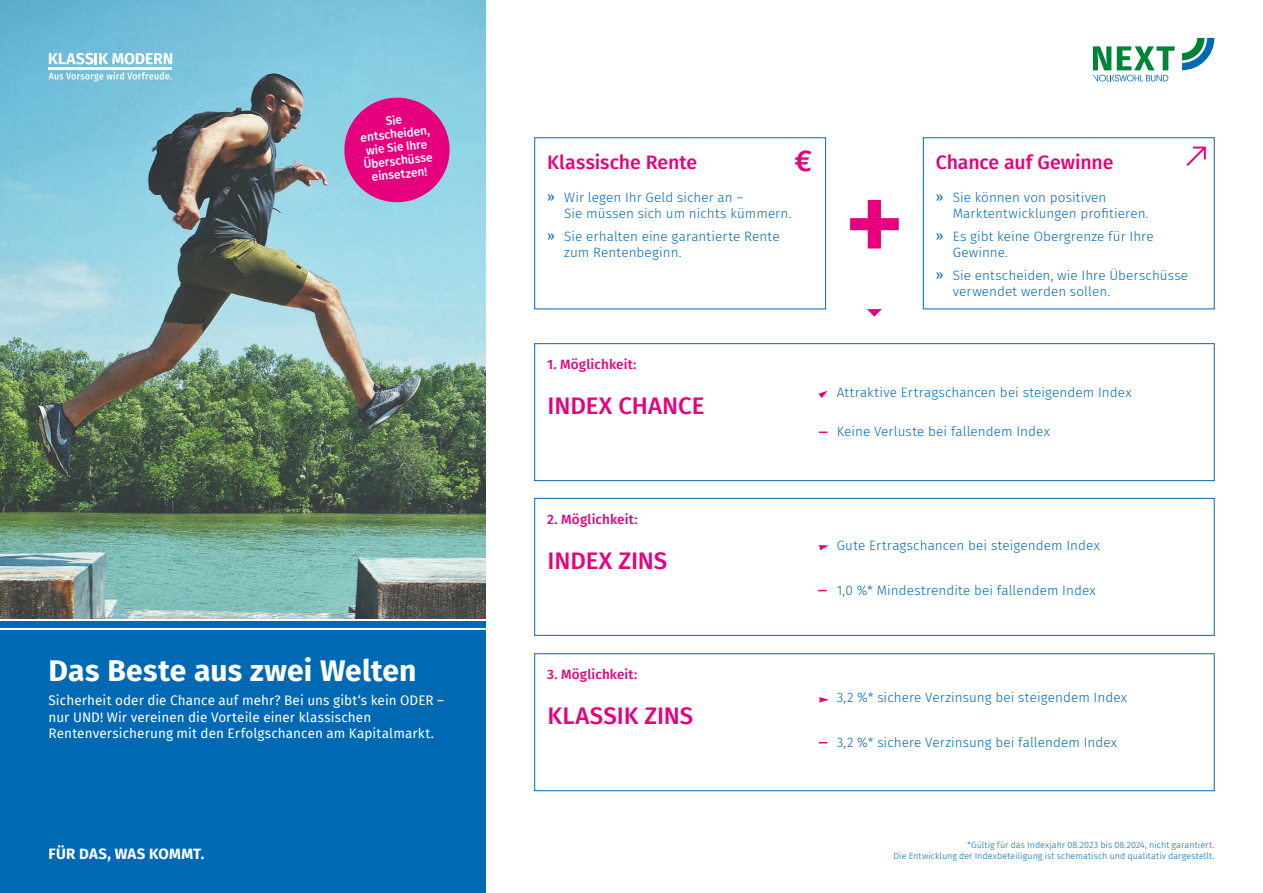
<style>
.page{position:relative;width:1263px;height:893px;background:#fff}
.page>*{position:absolute;margin:0;border:0;box-sizing:border-box;transform-origin:0 0}
.t1{font:500 119.55px "Fira Sans";color:#e6007d}
.t2{font:700 30px "Fira Sans";letter-spacing:.005em;color:#fff}
.t3{font:500 30px "Fira Sans";color:#e6007d}
.t4{font:500 24px "Fira Sans";letter-spacing:-.005em;color:#e6007d}
.t5{font:500 19.5px "Fira Sans";letter-spacing:-.005em;color:#e6007d}
.t6{font:700 15px "Fira Sans";letter-spacing:.015em;color:#fff}
.t7{font:300 13.5px/16.5px "Fira Sans";letter-spacing:.005em;color:#0069b4}
.t8{font:13.5px/16.5px "Fira Sans";letter-spacing:.005em;color:#fff}
.t9{font:500 13.5px "Fira Sans";letter-spacing:.01em;color:#e6007d}
.t10{font:500 12px/13.5px "Fira Sans";color:#fff;text-align:center}
.t11{font:300 9px/10.8px "Fira Sans";letter-spacing:.005em;color:#0069b4;text-align:right}
.s1{font-weight:400}
</style>
<div class="page">
<div style="left:534px;top:343px;width:680px;height:138px;border:1px solid #0069b4"></div>
<div style="left:534px;top:138px;width:292px;height:171px;border:1px solid #0069b4"></div>
<div style="left:0;top:621px;width:486px;height:7px;background:#0069b4"></div>
<img style="left:0;top:0;width:486px;height:618px">
<div style="left:0;top:630px;width:486px;height:263px;background:#0069b4"></div>
<svg style="left:49px;top:53px;width:123px;height:11px"></svg>
<svg style="left:49px;top:72px;width:123px;height:9px"></svg>
<hr style="left:49px;top:67px;width:61px;height:2px;background:#fff">
<hr style="left:110px;top:67px;width:62px;height:2px;background:#fff">
<div style="left:534px;top:498px;width:680px;height:137px;border:1px solid #0069b4"></div>
<div style="left:534px;top:653px;width:680px;height:138px;border:1px solid #0069b4"></div>
<svg style="left:1186px;top:147px;width:20px;height:19px"></svg>
<svg style="left:342px;top:95px;width:110px;height:110px;background:#cd3c9a"></svg>
<svg style="left:867px;top:309px;width:15px;height:8px"></svg>
<svg style="left:818px;top:391px;width:10px;height:7px"></svg>
<svg style="left:819px;top:545px;width:10px;height:5px"></svg>
<svg style="left:819px;top:697px;width:10px;height:5px"></svg>
<svg style="left:1182px;top:38px;width:32px;height:32px"></svg>
<svg style="left:1093px;top:46px;width:82px;height:35px"></svg>
<p class="t10" style="left:358px;top:117px;width:71px;rotate:-6deg">Sie entscheiden, wie Sie Ihre<br>Überschüsse einsetzen!</p>
<h2 class="t2" style="left:49px;top:645px;width:369px">Das Beste aus zwei Welten</h2>
<p class="t8" style="left:49px;top:692px;width:397px">Sicherheit oder die Chance auf mehr? Bei uns gibt‘s kein ODER – nur UND! Wir vereinen die Vorteile einer klassischen<br>Rentenversicherung mit den Erfolgschancen am Kapitalmarkt.</p>
<p class="t6" style="left:49px;top:841px;width:157px">FÜR DAS, WAS KOMMT.</p>
<h2 class="t3" style="left:794px;top:136px;width:19px">€</h2>
<h3 class="t5" style="left:547px;top:146px;width:151px">Klassische Rente</h3>
<p class="t7" style="left:564px;top:189px;width:229px;text-indent:-17px"><span class="s1">»</span> Wir legen Ihr Geld sicher an –<br>Sie müssen sich um nichts kümmern.</p>
<p class="t7" style="left:564px;top:228px;width:217px;text-indent:-17px"><span class="s1">»</span> Sie erhalten eine garantierte Rente zum Rentenbeginn.</p>
<p class="t9" style="left:547px;top:353px;width:91px">1. Möglichkeit:</p>
<h3 class="t4" style="left:548px;top:387px;width:158px">INDEX CHANCE</h3>
<h1 class="t1" style="left:843px;top:126px;width:63px">+</h1>
<h3 class="t5" style="left:936px;top:146px;width:179px">Chance auf Gewinne</h3>
<p class="t7" style="left:953px;top:189px;width:197px;text-indent:-17px"><span class="s1">»</span> Sie können von positiven<br>Marktentwicklungen profitieren.</p>
<p class="t7" style="left:953px;top:228px;width:202px;text-indent:-17px"><span class="s1">»</span> Es gibt keine Obergrenze für Ihre<br>Gewinne.</p>
<p class="t7" style="left:953px;top:267px;width:237px;text-indent:-17px"><span class="s1">»</span> Sie entscheiden, wie Ihre Überschüsse verwendet werden sollen.</p>
<p class="t7" style="left:837px;top:384px;width:296px">Attraktive Ertragschancen bei steigendem Index</p>
<p class="t7" style="left:837px;top:423px;width:215px">Keine Verluste bei fallendem Index</p>
<p class="t9" style="left:547px;top:508px;width:92px">2. Möglichkeit:</p>
<h3 class="t4" style="left:548px;top:541px;width:121px">INDEX ZINS</h3>
<p class="t9" style="left:547px;top:663px;width:92px">3. Möglichkeit:</p>
<h3 class="t4" style="left:548px;top:697px;width:147px">KLASSIK ZINS</h3>
<p class="t7" style="left:837px;top:537px;width:265px">Gute Ertragschancen bei steigendem Index</p>
<p class="t7" style="left:837px;top:582px;width:260px">1,0 %* Mindestrendite bei fallendem Index</p>
<p class="t7" style="left:837px;top:689px;width:292px">3,2 %* sichere Verzinsung bei steigendem Index</p>
<p class="t7" style="left:837px;top:734px;width:282px">3,2 %* sichere Verzinsung bei fallendem Index</p>
<p class="t11" style="left:893px;top:839px;width:322px">*Gültig für das Indexjahr 08.2023 bis 08.2024, nicht garantiert.<br>Die Entwicklung der Indexbeteiligung ist schematisch und qualitativ dargestellt.</p>
</div>
